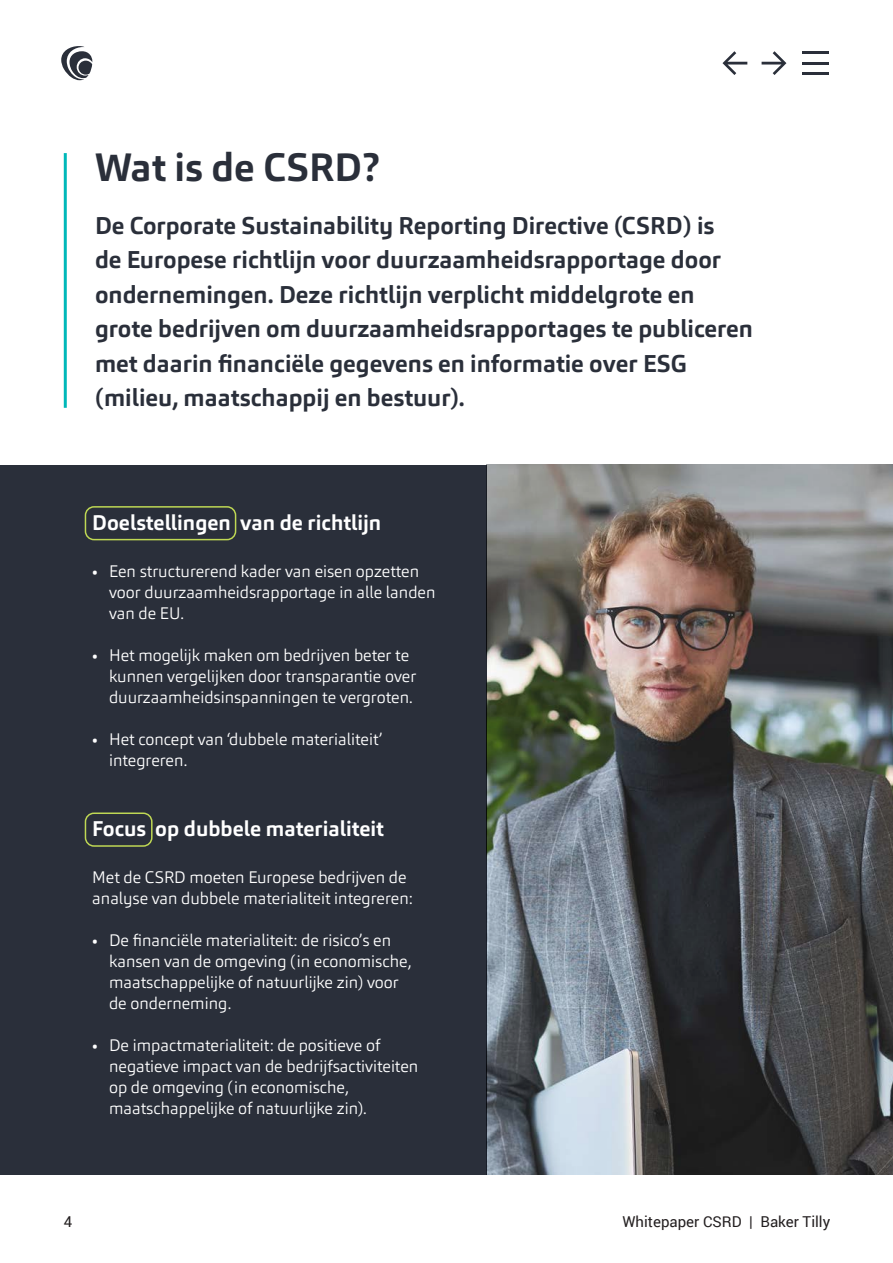
<style>
.page{position:relative;width:893px;height:1263px;background:#fff}
.page>*{position:absolute;margin:0;border:0;box-sizing:border-box;transform-origin:0 0}
.t1{font:700 39px "Carnac";color:#2a2f3a}
.PULL_QUOTE_INTRO_PHOTO_GRAY{font:700 24px "Carnac";color:#2a2f3a}
.t2{font:700 21px "Carnac";color:#fff}
.t3{font:300 16.5px/21px "Carnac";color:#fff}
.PULL_QUOTE_INTRO_PHOTO_GRAY-2{font:15px "Roboto";color:#231f20}
</style>
<div class="page">
<img style="left:487px;top:465px;width:406px;height:710px">
<div style="left:0;top:465px;width:487px;height:711px;background:#2a2f3a"></div>
<hr style="left:64px;top:153px;width:3px;height:255px;background:#00b8b9">
<svg style="left:61px;top:46px;width:31px;height:34px"></svg>
<div style="left:85px;top:506px;width:151px;height:34px;border:2px solid #bfd854;border-radius:9px"></div>
<div style="left:85px;top:812px;width:68px;height:35px;border:2px solid #bfd854;border-radius:9px"></div>
<hr style="left:802px;top:51px;width:27px;height:3px;background:#2a2f3a">
<hr style="left:802px;top:72px;width:27px;height:3px;background:#2a2f3a">
<hr style="left:802px;top:62px;width:27px;height:3px;background:#2a2f3a">
<svg style="left:762px;top:53px;width:19px;height:20px"></svg>
<svg style="left:727px;top:53px;width:20px;height:20px"></svg>
<p class="t1" style="left:95px;top:142px;width:286px">Wat is de CSRD?</p>
<p class="PULL_QUOTE_INTRO_PHOTO_GRAY" style="left:95px;top:210px;width:621px">De Corporate Sustainability Reporting Directive (CSRD) is</p>
<p class="PULL_QUOTE_INTRO_PHOTO_GRAY" style="left:95px;top:244px;width:628px">de Europese richtlijn voor duurzaamheidsrapportage door</p>
<p class="PULL_QUOTE_INTRO_PHOTO_GRAY" style="left:95px;top:279px;width:601px">ondernemingen. Deze richtlijn verplicht middelgrote en</p>
<p class="PULL_QUOTE_INTRO_PHOTO_GRAY" style="left:95px;top:313px;width:659px">grote bedrijven om duurzaamheidsrapportages te publiceren</p>
<p class="PULL_QUOTE_INTRO_PHOTO_GRAY" style="left:95px;top:348px;width:593px">met daarin financiële gegevens en informatie over ESG</p>
<p class="PULL_QUOTE_INTRO_PHOTO_GRAY" style="left:95px;top:382px;width:371px">(milieu, maatschappij en bestuur).</p>
<p class="t2" style="left:92px;top:509px;width:290px">Doelstellingen van de richtlijn</p>
<p class="t3" style="left:109px;top:560px;width:328px;text-indent:-17px">• Een structurerend kader van eisen opzetten voor duurzaamheidsrapportage in alle landen van de EU.</p>
<p class="t3" style="left:109px;top:644px;width:309px;text-indent:-17px">• Het mogelijk maken om bedrijven beter te kunnen vergelijken door transparantie over duurzaamheidsinspanningen te vergroten.</p>
<p class="t3" style="left:109px;top:728px;width:275px;text-indent:-17px">• Het concept van ‘dubbele materialiteit’ integreren.</p>
<p class="t2" style="left:92px;top:816px;width:293px">Focus op dubbele materialiteit</p>
<p class="t3" style="left:92px;top:867px;width:322px">Met de CSRD moeten Europese bedrijven de analyse van dubbele materialiteit integreren:</p>
<p class="t3" style="left:109px;top:930px;width:304px;text-indent:-17px">• De financiële materialiteit: de risico’s en kansen van de omgeving (in economische, maatschappelijke of natuurlijke zin) voor de onderneming.</p>
<p class="t3" style="left:109px;top:1035px;width:311px;text-indent:-17px">• De impactmaterialiteit: de positieve of negatieve impact van de bedrijfsactiviteiten op de omgeving (in economische, maatschappelijke of natuurlijke zin).</p>
<p class="PULL_QUOTE_INTRO_PHOTO_GRAY-2" style="left:64px;top:1211px;width:10px">4</p>
<p class="PULL_QUOTE_INTRO_PHOTO_GRAY-2" style="left:622px;top:1211px;width:209px">Whitepaper CSRD | Baker Tilly</p>
</div>
